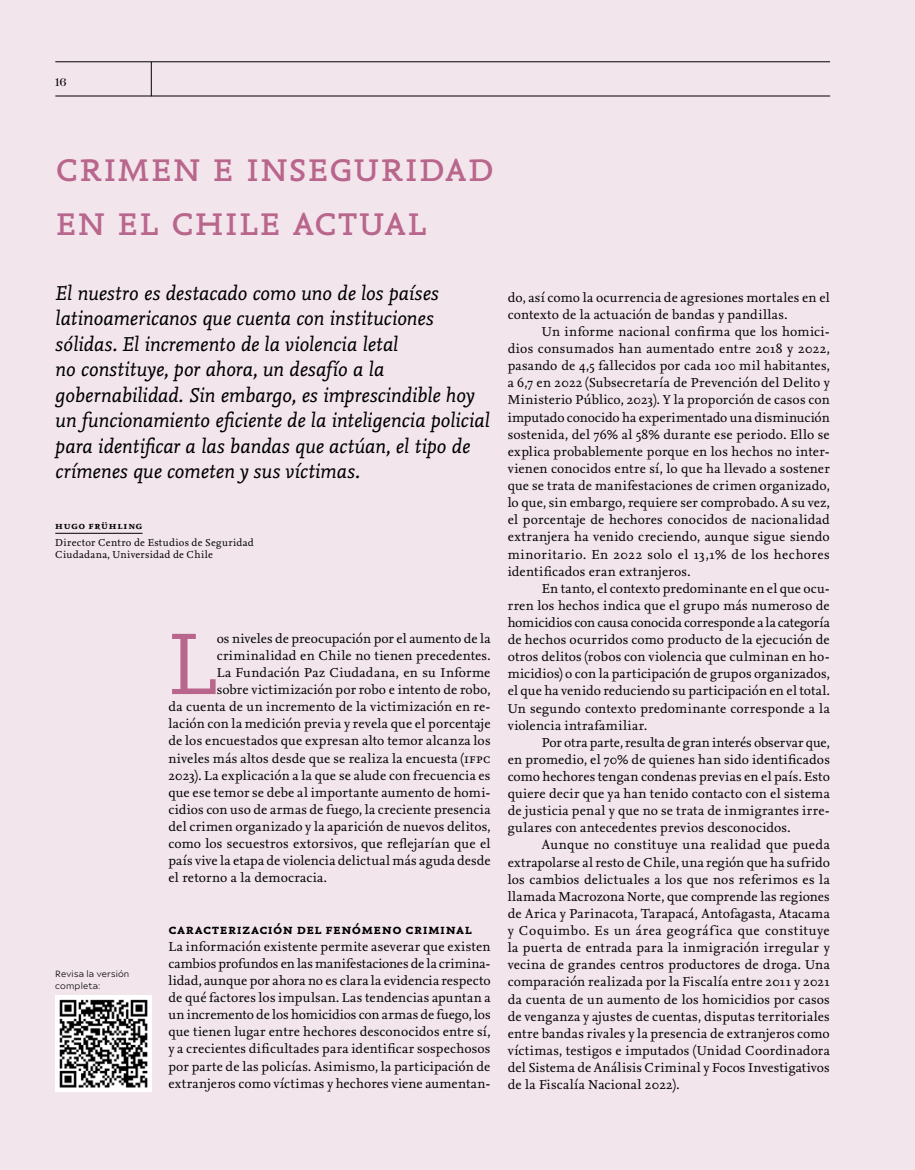
<style>
.page{position:relative;width:915px;height:1170px;background:#fff}
.page>*{position:absolute;margin:0;border:0;box-sizing:border-box;transform-origin:0 0}
.t1{font:91.35px "Nexus Mix Pro";color:#b9668d}
.t2{font:45px/54px "Nexus Mix Pro";letter-spacing:.01em;color:#b9668d}
.t3{font:italic 21px/25.5px "Nexus Mix Pro";letter-spacing:-.005em;color:#000}
.t4{font:700 15px "Nexus Mix Pro";letter-spacing:.03em;color:#000}
.t5{font:13.5px/17.1px "Nexus Serif Pro";letter-spacing:.005em;color:#000;text-align:justify}
.t6{font:13.5px "Nexus Serif Pro";letter-spacing:.025em;color:#000}
.t7{font:500 11.25px "Chapman";color:#000}
.t8{font:10.5px/12.6px "Nexus Serif Pro";letter-spacing:.025em;color:#000}
.t9{font:700 10.5px "Nexus Serif Pro";letter-spacing:.075em;color:#000}
.t10{font:9px/12px "Ariana Pro";letter-spacing:.02em;color:#000}
</style>
<div class="page">
<div style="left:0;top:0;width:914px;height:1169px;background:#f3e5ec"></div>
<hr style="left:55px;top:533px;width:87px;height:1px;background:#000">
<img style="left:55px;top:995px;width:96px;height:96px">
<hr style="left:55px;top:61px;width:774px;height:1px;background:#000">
<hr style="left:55px;top:96px;width:774px;height:1px;background:#000">
<hr style="left:151px;top:62px;width:1px;height:34px;background:#000">
<p class="t7" style="left:55px;top:74px;width:13px">16</p>
<h2 class="t2" style="left:55px;top:137px;width:440px">crimen e inseguridad en el chile actual</h2>
<p class="t3" style="left:55px;top:279px;width:435px">El nuestro es destacado como uno de los países latinoamericanos que cuenta con instituciones sólidas. El incremento de la violencia letal<br>no constituye, por ahora, un desafío a la gobernabilidad. Sin embargo, es imprescindible hoy un funcionamiento eficiente de la inteligencia policial para identificar a las bandas que actúan, el tipo de crímenes que cometen y sus víctimas.</p>
<p class="t9" style="left:55px;top:517px;width:89px">hugo frühling</p>
<p class="t8" style="left:55px;top:535px;width:200px">Director Centro de Estudios de Seguridad<br>Ciudadana, Universidad de Chile</p>
<p class="t10" style="left:55px;top:966px;width:76px">Revisa la versión completa:</p>
<h1 class="t1" style="left:168px;top:595px;width:50px">L</h1>
<p class="t5" style="left:216px;top:629px;width:275px">os niveles de preocupación por el aumento de la</p>
<p class="t5" style="left:216px;top:646px;width:275px">criminalidad en Chile no tienen precedentes.</p>
<p class="t5" style="left:216px;top:663px;width:275px">La Fundación Paz Ciudadana, en su Informe</p>
<p class="t5" style="left:216px;top:680px;width:275px">sobre victimización por robo e intento de robo,</p>
<p class="t5" style="left:168px;top:697px;width:323px">da cuenta de un incremento de la victimización en re-</p>
<p class="t5" style="left:168px;top:714px;width:323px">lación con la medición previa y revela que el porcentaje</p>
<p class="t5" style="left:168px;top:731px;width:323px">de los encuestados que expresan alto temor alcanza los</p>
<p class="t6" style="left:168px;top:748px;width:323px">niveles más altos desde que se realiza la encuesta (ifpc</p>
<p class="t5" style="left:168px;top:766px;width:323px">2023). La explicación a la que se alude con frecuencia es</p>
<p class="t5" style="left:168px;top:783px;width:323px">que ese temor se debe al importante aumento de homi-</p>
<p class="t5" style="left:168px;top:800px;width:323px">cidios con uso de armas de fuego, la creciente presencia</p>
<p class="t5" style="left:168px;top:817px;width:323px">del crimen organizado y la aparición de nuevos delitos,</p>
<p class="t5" style="left:168px;top:834px;width:323px">como los secuestros extorsivos, que reflejarían que el</p>
<p class="t5" style="left:168px;top:851px;width:323px">país vive la etapa de violencia delictual más aguda desde</p>
<p class="t5" style="left:168px;top:868px;width:160px">el retorno a la democracia.</p>
<p class="t4" style="left:168px;top:917px;width:305px">caracterización del fenómeno criminal</p>
<p class="t5" style="left:168px;top:937px;width:323px">La información existente permite aseverar que existen cambios profundos en las manifestaciones de la crimina&shy;lidad, aunque por ahora no es clara la evidencia respecto de qué factores los impulsan. Las tendencias apuntan a un incremento de los homicidios con armas de fuego, los que tienen lugar entre hechores desconocidos entre sí, y a crecientes dificultades para identificar sospechosos por parte de las policías. Asimismo, la participación de extranjeros como víctimas y hechores viene aumentan-</p>
<p class="t5" style="left:507px;top:288px;width:323px">do, así como la ocurrencia de agresiones mortales en el contexto de la actuación de bandas y pandillas.</p>
<p class="t5" style="left:507px;top:322px;width:323px;text-indent:34px">Un informe nacional confirma que los homici&shy;dios consumados han aumentado entre 2018 y 2022, pasando de 4,5 fallecidos por cada 100 mil habitantes, a 6,7 en 2022 (Subsecretaría de Prevención del Delito y Ministerio Público, 2023). Y la proporción de casos con imputado conocido ha experimentado una disminución sostenida, del 76% al 58% durante ese periodo. Ello se explica probablemente porque en los hechos no inter&shy;vienen conocidos entre sí, lo que ha llevado a sostener que se trata de manifestaciones de crimen organizado, lo que, sin embargo, requiere ser comprobado. A su vez, el porcentaje de hechores conocidos de nacionalidad extranjera ha venido creciendo, aunque sigue siendo minoritario. En 2022 solo el 13,1% de los hechores identificados eran extranjeros.</p>
<p class="t5" style="left:507px;top:579px;width:323px;text-indent:34px">En tanto, el contexto predominante en el que ocu&shy;rren los hechos indica que el grupo más numeroso de homicidios con causa conocida corresponde a la categoría de hechos ocurridos como producto de la ejecución de otros delitos (robos con violencia que culminan en ho&shy;micidios) o con la participación de grupos organizados, el que ha venido reduciendo su participación en el total.<br>Un segundo contexto predominante corresponde a la violencia intrafamiliar.</p>
<p class="t5" style="left:507px;top:733px;width:323px;text-indent:34px">Por otra parte, resulta de gran interés observar que, en promedio, el 70% de quienes han sido identificados como hechores tengan condenas previas en el país. Esto quiere decir que ya han tenido contacto con el sistema de justicia penal y que no se trata de inmigrantes irre&shy;gulares con antecedentes previos desconocidos.</p>
<p class="t5" style="left:507px;top:835px;width:323px;text-indent:34px">Aunque no constituye una realidad que pueda extrapolarse al resto de Chile, una región que ha sufrido los cambios delictuales a los que nos referimos es la llamada Macrozona Norte, que comprende las regiones de Arica y Parinacota, Tarapacá, Antofagasta, Atacama y Coquimbo. Es un área geográfica que constituye la puerta de entrada para la inmigración irregular y vecina de grandes centros productores de droga. Una comparación realizada por la Fiscalía entre 2011 y 2021 da cuenta de un aumento de los homicidios por casos de venganza y ajustes de cuentas, disputas territoriales entre bandas rivales y la presencia de extranjeros como víctimas, testigos e imputados (Unidad Coordinadora del Sistema de Análisis Criminal y Focos Investigativos de la Fiscalía Nacional 2022).</p>
</div>
